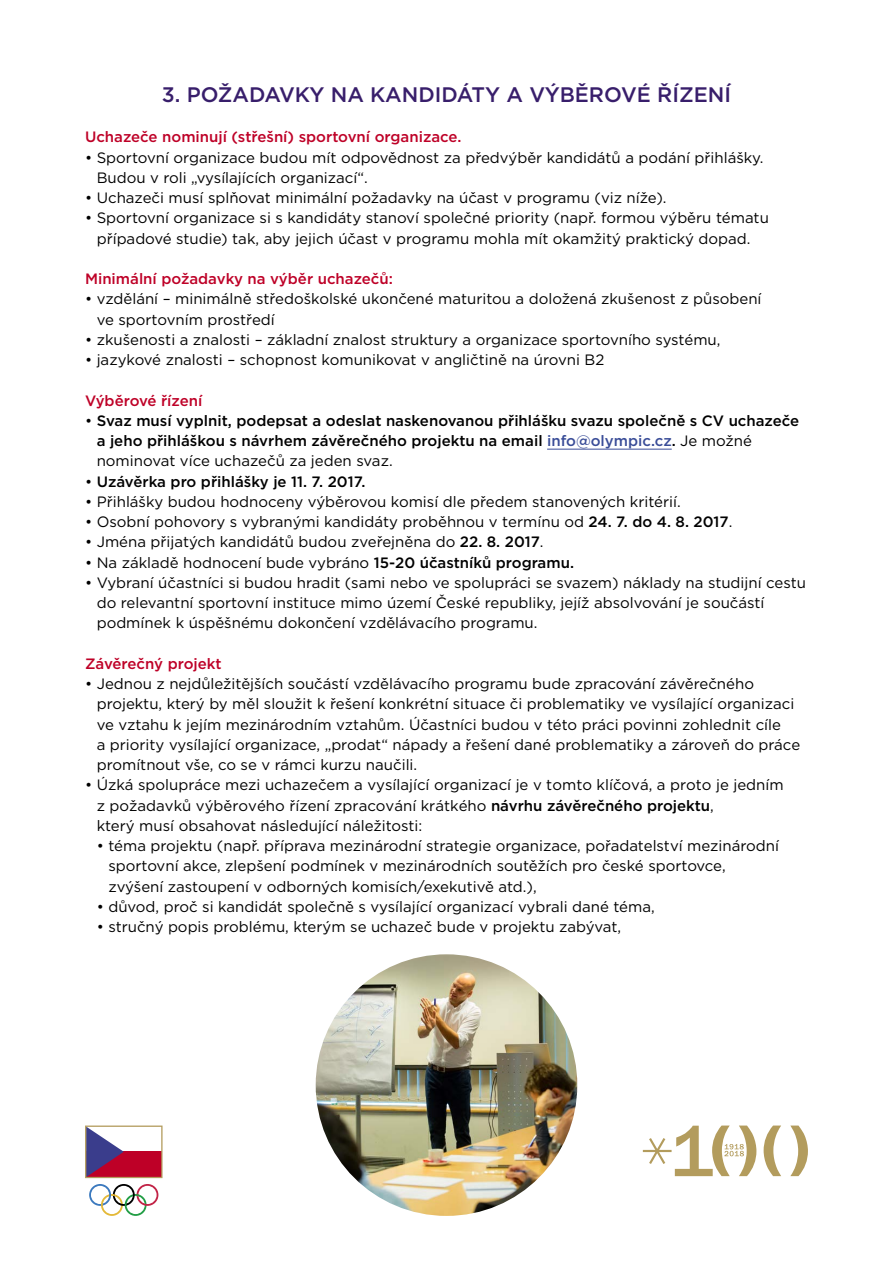
<style>
.page{position:relative;width:893px;height:1263px;background:#fff}
.page>*{position:absolute;margin:0;border:0;box-sizing:border-box;transform-origin:0 0}
.t1{font:500 21px "Gotham";color:#381e6b}
.t2{font:15px/20.2px "Gotham";color:#000}
.t3{font:500 15px/20.2px "Gotham";color:#000}
.t4{font:500 15px "Gotham";color:#be0027}
.s1{font-weight:400}
.s2{color:#3a4d98}
.s3{font-weight:500}
</style>
<div class="page">
<img style="left:316px;top:954px;width:261px;height:262px;border-radius:131px">
<svg style="left:85px;top:1125px;width:78px;height:53px"></svg>
<svg style="left:89px;top:1184px;width:69px;height:32px"></svg>
<svg style="left:764px;top:1125px;width:17px;height:51px"></svg>
<svg style="left:790px;top:1125px;width:18px;height:51px"></svg>
<svg style="left:643px;top:1125px;width:113px;height:51px"></svg>
<hr style="left:547px;top:449px;width:125px;height:1px;background:#3a4d98">
<h1 class="t1" style="left:162px;top:81px;width:571px">3. POŽADAVKY NA KANDIDÁTY A VÝBĚROVÉ ŘÍZENÍ</h1>
<p class="t4" style="left:85px;top:127px;width:378px">Uchazeče nominují (střešní) sportovní organizace.</p>
<p class="t2" style="left:97px;top:147px;width:668px;text-indent:-12px">• Sportovní organizace budou mít odpovědnost za předvýběr kandidátů a podání přihlášky.<br>Budou v roli „vysílajících organizací“.</p>
<p class="t2" style="left:85px;top:187px;width:583px">• Uchazeči musí splňovat minimální požadavky na účast v programu (viz níže).</p>
<p class="t2" style="left:85px;top:208px;width:685px;text-align:center">• Sportovní organizace si s kandidáty stanoví společné priority (např. formou výběru tématu případové studie) tak, aby jejich účast v programu mohla mít okamžitý praktický dopad.</p>
<p class="t4" style="left:85px;top:269px;width:309px">Minimální požadavky na výběr uchazečů:</p>
<p class="t2" style="left:97px;top:289px;width:666px;text-indent:-12px">• vzdělání – minimálně středoškolské ukončené maturitou a doložená zkušenost z působení ve sportovním prostředí</p>
<p class="t2" style="left:85px;top:329px;width:637px">• zkušenosti a znalosti – základní znalost struktury a organizace sportovního systému,</p>
<p class="t2" style="left:85px;top:349px;width:521px">• jazykové znalosti – schopnost komunikovat v angličtině na úrovni B2</p>
<p class="t4" style="left:85px;top:390px;width:119px">Výběrové řízení</p>
<p class="t3" style="left:97px;top:410px;width:704px;text-indent:-12px"><span class="s1">•</span> Svaz musí vyplnit, podepsat a odeslat naskenovanou přihlášku svazu společně s CV uchazeče a jeho přihláškou s návrhem závěrečného projektu na email <span class="s2">info@olympic.cz</span>. <span class="s1">Je možné nominovat více uchazečů za jeden svaz.</span></p>
<p class="t3" style="left:85px;top:471px;width:282px"><span class="s1">•</span> Uzávěrka pro přihlášky je 11. 7. 2017.</p>
<p class="t2" style="left:85px;top:491px;width:597px">• Přihlášky budou hodnoceny výběrovou komisí dle předem stanovených kritérií.</p>
<p class="t2" style="left:85px;top:511px;width:649px">• Osobní pohovory s vybranými kandidáty proběhnou v termínu od <span class="s3">24. 7. do 4. 8. 2017</span>.</p>
<p class="t2" style="left:85px;top:532px;width:460px">• Jména přijatých kandidátů budou zveřejněna do <span class="s3">22. 8. 2017</span>.</p>
<p class="t2" style="left:85px;top:552px;width:490px">• Na základě hodnocení bude vybráno <span class="s3">15-20 účastníků programu.</span></p>
<p class="t2" style="left:97px;top:572px;width:711px;text-indent:-12px">• Vybraní účastníci si budou hradit (sami nebo ve spolupráci se svazem) náklady na studijní cestu do relevantní sportovní instituce mimo území České republiky, jejíž absolvování je součástí podmínek k úspěšnému dokončení vzdělávacího programu.</p>
<p class="t4" style="left:85px;top:654px;width:138px">Závěrečný projekt</p>
<p class="t2" style="left:97px;top:673px;width:705px;text-indent:-12px">• Jednou z nejdůležitějších součástí vzdělávacího programu bude zpracování závěrečného projektu, který by měl sloužit k řešení konkrétní situace či problematiky ve vysílající organizaci ve vztahu k jejím mezinárodním vztahům. Účastníci budou v této práci povinni zohlednit cíle<br>a priority vysílající organizace, „prodat“ nápady a řešení dané problematiky a zároveň do práce promítnout vše, co se v rámci kurzu naučili.</p>
<p class="t2" style="left:97px;top:775px;width:688px;text-indent:-12px">• Úzká spolupráce mezi uchazečem a vysílající organizací je v tomto klíčová, a proto je jedním z požadavků výběrového řízení zpracování krátkého <span class="s3">návrhu závěrečného projektu</span>,<br>který musí obsahovat následující náležitosti:</p>
<p class="t2" style="left:108px;top:835px;width:672px;text-indent:-12px">• téma projektu (např. příprava mezinárodní strategie organizace, pořadatelství mezinárodní sportovní akce, zlepšení podmínek v mezinárodních soutěžích pro české sportovce, zvýšení zastoupení v odborných komisích/exekutivě atd.),</p>
<p class="t2" style="left:97px;top:896px;width:560px">• důvod, proč si kandidát společně s vysílající organizací vybrali dané téma,</p>
<p class="t2" style="left:97px;top:916px;width:526px">• stručný popis problému, kterým se uchazeč bude v projektu zabývat,</p>
</div>
